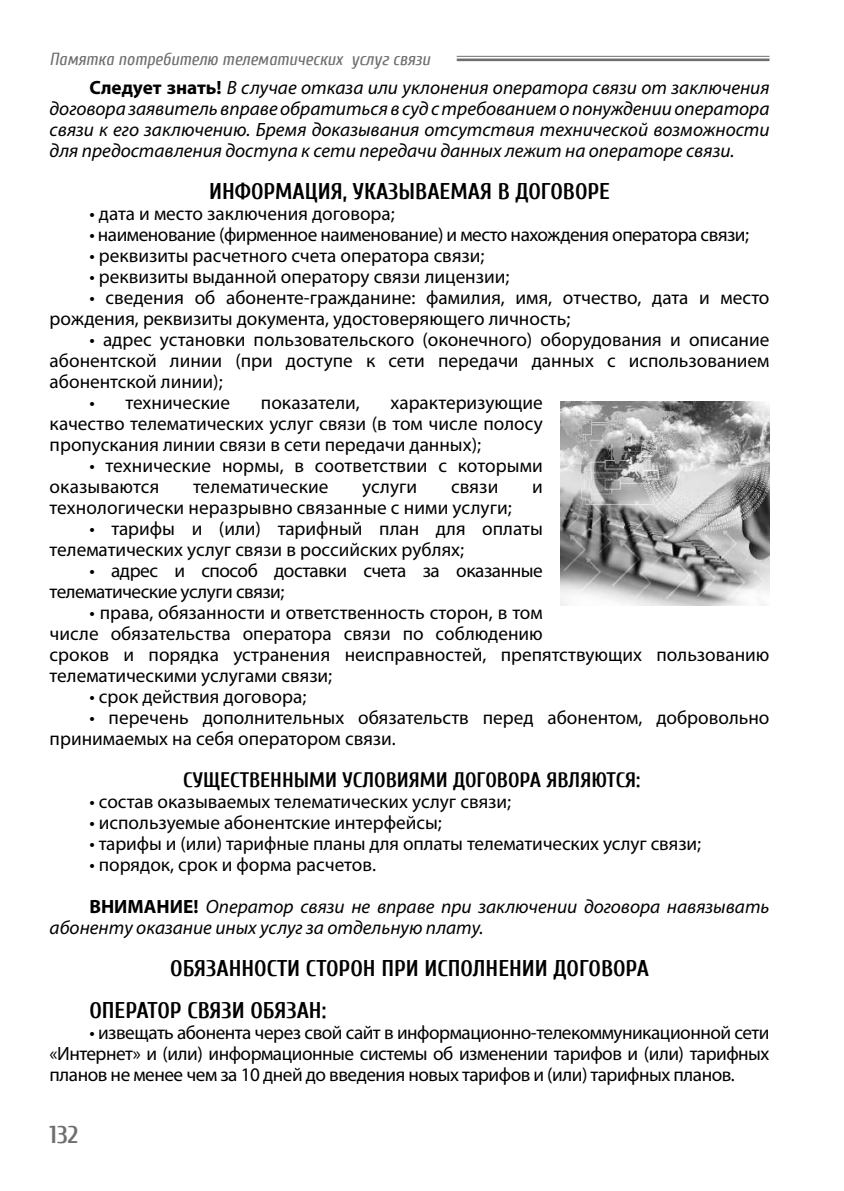
<style>
.page{position:relative;width:844px;height:1191px;background:#fff}
.page>*{position:absolute;margin:0;border:0;box-sizing:border-box;transform-origin:0 0}
.t1{font:700 24.5px "Cuprum";color:#706f6f}
.t2{font:700 22.75px/42px "Cuprum";color:#000}
.t3{font:700 21px "Cuprum";color:#000}
.t4{font:19.25px/21px "Myriad Pro";color:#000}
.t5{font:italic 19.25px/21px "Myriad Pro";color:#000;text-align:justify}
.t6{font:19.25px/21px "Myriad Pro";letter-spacing:-.025em;color:#000}
.t7{font:italic 17.5px "Cuprum";color:#706f6f}
.s1{font-weight:700;font-style:normal}
.s2{font-style:normal}
</style>
<div class="page">
<hr style="left:456px;top:56px;width:313px;height:1px;background:#706f6f">
<hr style="left:456px;top:59px;width:313px;height:2px;background:#706f6f">
<img style="left:560px;top:402px;width:209px;height:203px">
<p class="t7" style="left:50px;top:50px;width:382px">Памятка потребителю телематических услуг связи</p>
<p class="t5" style="left:50px;top:77px;width:721px;text-indent:40px"><span class="s1">Следует знать!</span> В случае отказа или уклонения оператора связи от заключения договора заявитель вправе обратиться в суд с требованием о понуждении оператора связи к его заключению. Бремя доказывания отсутствия технической возможности для предоставления доступа к сети передачи данных лежит на операторе связи.</p>
<p class="t2" style="left:209px;top:170px;width:402px">ИНФОРМАЦИЯ, УКАЗЫВАЕМАЯ В ДОГОВОРЕ</p>
<p class="t4" style="left:89px;top:203px;width:307px">• дата и место заключения договора;</p>
<p class="t6" style="left:89px;top:224px;width:661px">• наименование (фирменное наименование) и место нахождения оператора связи;</p>
<p class="t4" style="left:89px;top:245px;width:396px">• реквизиты расчетного счета оператора связи;</p>
<p class="t4" style="left:89px;top:266px;width:421px">• реквизиты выданной оператору связи лицензии;</p>
<p class="t4" style="left:50px;top:287px;width:721px;text-indent:40px">• сведения об абоненте-гражданине: фамилия, имя, отчество, дата и место рождения, реквизиты документа, удостоверяющего личность;</p>
<p class="t4" style="left:50px;top:329px;width:721px;text-align:justify;text-indent:40px">• адрес установки пользовательского (оконечного) оборудования и описание абонентской линии (при доступе к сети передачи данных с использованием абонентской линии);</p>
<p class="t4" style="left:89px;top:392px;width:142px">• технические</p>
<p class="t4" style="left:261px;top:392px;width:100px">показатели,</p>
<p class="t4" style="left:50px;top:392px;width:494px;text-align:justify;text-indent:341px">характеризующие качество телематических услуг связи (в том числе полосу пропускания линии связи в сети передачи данных);</p>
<p class="t4" style="left:50px;top:455px;width:494px;text-indent:40px">• технические нормы, в соответствии с которыми оказываются</p>
<p class="t4" style="left:193px;top:476px;width:137px">телематические</p>
<p class="t4" style="left:362px;top:476px;width:57px">услуги</p>
<p class="t4" style="left:451px;top:476px;width:49px">связи</p>
<p class="t4" style="left:532px;top:476px;width:12px">и</p>
<p class="t4" style="left:50px;top:497px;width:463px">технологически неразрывно связанные с ними услуги;</p>
<p class="t4" style="left:50px;top:518px;width:494px;text-indent:40px">• тарифы и (или) тарифный план для оплаты телематических услуг связи в российских рублях;</p>
<p class="t6" style="left:50px;top:560px;width:494px;text-indent:40px">• адрес и способ доставки счета за оказанные телематические услуги связи;</p>
<p class="t4" style="left:50px;top:602px;width:721px;text-indent:40px">• права, обязанности и ответственность сторон, в том<br>числе обязательства оператора связи по соблюдению<br>сроков и порядка устранения неисправностей, препятствующих пользованию телематическими услугами связи;</p>
<p class="t4" style="left:89px;top:686px;width:218px">• срок действия договора;</p>
<p class="t4" style="left:50px;top:707px;width:721px;text-indent:40px">• перечень дополнительных обязательств перед абонентом, добровольно принимаемых на себя оператором связи.</p>
<p class="t3" style="left:183px;top:768px;width:458px">СУЩЕСТВЕННЫМИ УСЛОВИЯМИ ДОГОВОРА ЯВЛЯЮТСЯ:</p>
<p class="t4" style="left:89px;top:791px;width:423px">• состав оказываемых телематических услуг связи;</p>
<p class="t4" style="left:89px;top:812px;width:354px">• используемые абонентские интерфейсы;</p>
<p class="t4" style="left:89px;top:833px;width:613px">• тарифы и (или) тарифные планы для оплаты телематических услуг связи;</p>
<p class="t5" style="left:89px;top:843px;width:681px;line-height:42px"><span class="s2">• порядок, срок и форма расчетов.<br></span><span class="s1">ВНИМАНИЕ!</span> Оператор связи не вправе при заключении договора навязывать</p>
<p class="t5" style="left:50px;top:917px;width:435px">абоненту оказание иных услуг за отдельную плату.</p>
<p class="t2" style="left:89px;top:947px;width:561px;text-indent:81px">ОБЯЗАННОСТИ СТОРОН ПРИ ИСПОЛНЕНИИ ДОГОВОРА<br>ОПЕРАТОР СВЯЗИ ОБЯЗАН:</p>
<p class="t4" style="left:50px;top:1022px;width:721px;text-align:justify;text-indent:40px">• извещать абонента через свой сайт в информационно-телекоммуникационной сети «Интернет» и (или) информационные системы об изменении тарифов и (или) тарифных планов не менее чем за 10 дней до введения новых тарифов и (или) тарифных планов.</p>
<p class="t1" style="left:50px;top:1121px;width:30px">132</p>
</div>
